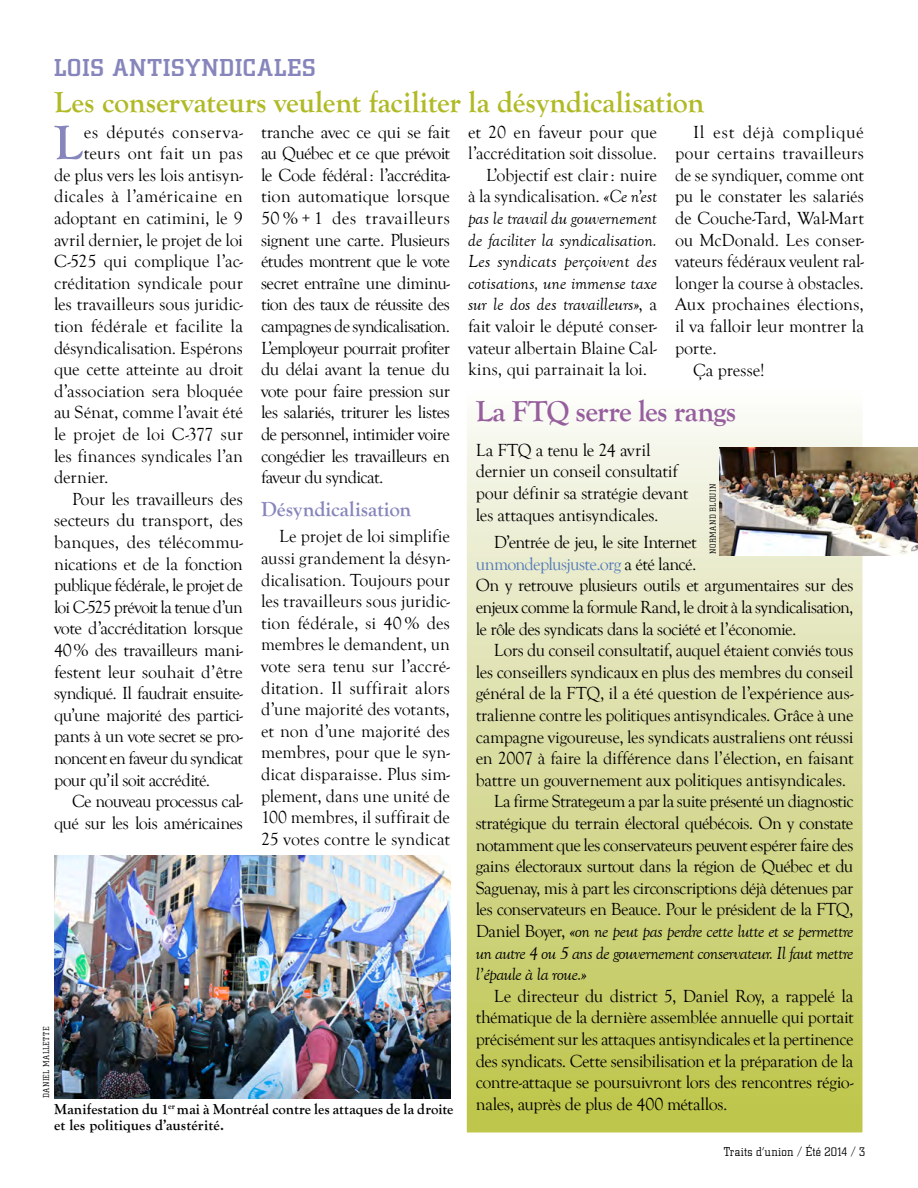
<style>
.page{position:relative;width:918px;height:1188px;background:#fff}
.page>*{position:absolute;margin:0;border:0;box-sizing:border-box;transform-origin:0 0}
.t1{font:700 50.1px "Goudy Old Style T";color:#8786bc}
.t2{font:700 30px "Goudy Old Style T";color:#b0ba25}
.t3{font:700 30px "Goudy Old Style T";letter-spacing:-.015em;color:#965e9d}
.t4{font:500 25.5px "City D";letter-spacing:.015em;color:#8786bc;scale:1.1 1}
.t5{font:700 21px "Goudy Old Style T";letter-spacing:.005em;color:#8786bc}
.t6{font:18px/21.6px "Goudy Old Style T";letter-spacing:-.015em;color:#000;text-align:justify}
.t7{font:18px/21.6px "Goudy Old Style T";letter-spacing:-.035em;color:#000}
.t8{font:italic 18px "Goudy Old Style T";letter-spacing:-.015em;color:#000}
.t9{font:18px "Goudy Old Style T";letter-spacing:.005em;color:#000}
.t10{font:18px "Goudy Old Style T";letter-spacing:-.045em;color:#000}
.t11{font:18px "Goudy Old Style T";letter-spacing:-.04em;color:#000}
.t12{font:18px "Goudy Old Style T";letter-spacing:.02em;color:#000}
.t13{font:18px "Goudy Old Style T";letter-spacing:.03em;color:#000}
.t14{font:18px "Goudy Old Style T";letter-spacing:-.05em;color:#000}
.t15{font:italic 18px "Goudy Old Style T";letter-spacing:.01em;color:#000}
.t16{font:18px "Goudy Old Style T";letter-spacing:.025em;color:#000}
.t17{font:italic 18px "Goudy Old Style T";letter-spacing:-.035em;color:#000}
.t18{font:700 15px/16.5px "Goudy Old Style T";letter-spacing:.01em;color:#000}
.t19{font:13.5px "City D Ligh";letter-spacing:.02em;color:#000}
.t20{font:9px "City D Ligh";letter-spacing:.045em;color:#000}
.s1{font-style:italic}
.s2{font-style:normal}
.s3{color:#5279bc}
</style>
<div class="page">
<div style="left:466px;top:384px;width:397px;height:749px;background:linear-gradient(to bottom,#fafafa,#bbc248)"></div>
<div style="left:465px;top:383px;width:399px;height:751px;border:2px solid #fff"></div>
<img style="left:719px;top:448px;width:199px;height:108px">
<img style="left:55px;top:855px;width:396px;height:243px">
<h3 class="t4" style="left:54px;top:54px;width:239px">LOIS ANTISYNDICALES</h3>
<h2 class="t2" style="left:54px;top:85px;width:652px">Les conservateurs veulent faciliter la désyndicalisation</h2>
<h1 class="t1" style="left:54px;top:115px;width:30px">L</h1>
<p class="t13" style="left:84px;top:122px;width:161px">es députés conserva-</p>
<p class="t12" style="left:84px;top:143px;width:161px">teurs ont fait un pas</p>
<p class="t6" style="left:54px;top:165px;width:191px">de plus vers les lois antisyn-</p>
<p class="t16" style="left:54px;top:187px;width:191px">dicales à l’américaine en</p>
<p class="t6" style="left:54px;top:208px;width:190px">adoptant en catimini, le 9</p>
<p class="t6" style="left:54px;top:229px;width:191px">avril dernier, le projet de loi</p>
<p class="t6" style="left:54px;top:251px;width:191px">C-525 qui complique l’ac-</p>
<p class="t6" style="left:54px;top:273px;width:191px">créditation syndicale pour</p>
<p class="t6" style="left:54px;top:294px;width:191px">les travailleurs sous juridic-</p>
<p class="t9" style="left:54px;top:316px;width:191px">tion fédérale et facilite la</p>
<p class="t6" style="left:54px;top:337px;width:191px">désyndicalisation. Espérons</p>
<p class="t6" style="left:54px;top:359px;width:190px">que cette atteinte au droit</p>
<p class="t6" style="left:54px;top:381px;width:190px">d’association sera bloquée</p>
<p class="t6" style="left:54px;top:402px;width:190px">au Sénat, comme l’avait été</p>
<p class="t6" style="left:54px;top:424px;width:190px">le projet de loi C-377 sur</p>
<p class="t9" style="left:54px;top:446px;width:190px">les finances syndicales l’an</p>
<p class="t6" style="left:54px;top:467px;width:56px">dernier.</p>
<p class="t6" style="left:72px;top:489px;width:172px">Pour les travailleurs des</p>
<p class="t6" style="left:54px;top:510px;width:191px">secteurs du transport, des</p>
<p class="t9" style="left:54px;top:532px;width:191px">banques, des télécommu-</p>
<p class="t6" style="left:54px;top:553px;width:190px">nications et de la fonction</p>
<p class="t10" style="left:54px;top:575px;width:190px">publique fédérale, le projet de</p>
<p class="t14" style="left:54px;top:597px;width:190px">loi C-525 prévoit la tenue d’un</p>
<p class="t7" style="left:54px;top:618px;width:190px">vote d’accréditation lorsque</p>
<p class="t6" style="left:54px;top:640px;width:190px">40% des travailleurs mani-</p>
<p class="t6" style="left:54px;top:661px;width:190px">festent leur souhait d’être</p>
<p class="t7" style="left:54px;top:683px;width:191px">syndiqué. Il faudrait ensuite-</p>
<p class="t6" style="left:54px;top:705px;width:191px">qu’une majorité des partici-</p>
<p class="t7" style="left:54px;top:726px;width:191px">pants à un vote secret se pro-</p>
<p class="t10" style="left:54px;top:748px;width:190px">noncent en faveur du syndicat</p>
<p class="t7" style="left:54px;top:769px;width:158px">pour qu’il soit accrédité.</p>
<p class="t6" style="left:72px;top:791px;width:173px">Ce nouveau processus cal-</p>
<p class="t6" style="left:54px;top:813px;width:191px">qué sur les lois américaines</p>
<p class="t6" style="left:261px;top:121px;width:191px">tranche avec ce qui se fait au Québec et ce que prévoit le Code fédéral: l’accrédita&shy;tion automatique lorsque 50 % + 1 des travailleurs signent une carte. Plusieurs études montrent que le vote secret entraîne une diminu&shy;tion des taux de réussite des campagnes de syndicalisation.<br>L’employeur pourrait profiter du délai avant la tenue du vote pour faire pression sur les salariés, triturer les listes de personnel, intimider voire congédier les travailleurs en faveur du syndicat.</p>
<p class="t5" style="left:261px;top:498px;width:152px">Désyndicalisation</p>
<p class="t6" style="left:261px;top:526px;width:191px;text-indent:18px">Le projet de loi simplifie aussi grandement la désyn&shy;dicalisation. Toujours pour les travailleurs sous juridic&shy;tion fédérale, si 40 % des membres le demandent, un vote sera tenu sur l’accré&shy;ditation. Il suffirait alors d’une majorité des votants, et non d’une majorité des membres, pour que le syn&shy;dicat disparaisse. Plus sim&shy;plement, dans une unité de 100 membres, il suffirait de 25 votes contre le syndicat</p>
<p class="t20" style="left:41px;top:1098px;width:73px;rotate:-90deg">Daniel Mallette</p>
<p class="t18" style="left:54px;top:1101px;width:401px">Manifestation du 1<sup>er</sup> mai à Montréal contre les attaques de la droite et les politiques d’austérité.</p>
<p class="t6" style="left:468px;top:121px;width:191px">et 20 en faveur pour que</p>
<p class="t6" style="left:468px;top:143px;width:191px">l’accréditation soit dissolue.</p>
<p class="t6" style="left:486px;top:165px;width:172px">L’objectif est clair: nuire</p>
<p class="t6" style="left:468px;top:186px;width:190px">à la syndicalisation. <span class="s1">«Ce n’est</span></p>
<p class="t8" style="left:468px;top:208px;width:190px">pas le travail du gouvernement</p>
<p class="t8" style="left:468px;top:230px;width:191px">de faciliter la syndicalisation.</p>
<p class="t15" style="left:468px;top:252px;width:190px">Les syndicats perçoivent des</p>
<p class="t8" style="left:468px;top:273px;width:191px">cotisations, une immense taxe</p>
<p class="t8" style="left:468px;top:295px;width:190px">sur le dos des travailleurs»<span class="s2">, a</span></p>
<p class="t6" style="left:468px;top:316px;width:191px">fait valoir le député conser-</p>
<p class="t6" style="left:468px;top:337px;width:191px">vateur albertain Blaine Cal-</p>
<p class="t9" style="left:468px;top:359px;width:181px">kins, qui parrainait la loi.</p>
<p class="t13" style="left:693px;top:122px;width:173px">Il est déjà compliqué</p>
<p class="t12" style="left:675px;top:143px;width:190px">pour certains travailleurs</p>
<p class="t6" style="left:675px;top:165px;width:190px">de se syndiquer, comme ont</p>
<p class="t6" style="left:675px;top:186px;width:190px">pu le constater les salariés</p>
<p class="t6" style="left:675px;top:208px;width:190px">de Couche-Tard, Wal-Mart</p>
<p class="t6" style="left:675px;top:229px;width:191px">ou McDonald. Les conser-</p>
<p class="t6" style="left:675px;top:251px;width:191px">vateurs fédéraux veulent ral-</p>
<p class="t6" style="left:675px;top:273px;width:190px">longer la course à obstacles.</p>
<p class="t9" style="left:675px;top:295px;width:190px">Aux prochaines élections,</p>
<p class="t6" style="left:675px;top:316px;width:190px">il va falloir leur montrer la</p>
<p class="t6" style="left:675px;top:337px;width:43px">porte.</p>
<p class="t6" style="left:693px;top:360px;width:73px">Ça presse!</p>
<h2 class="t3" style="left:476px;top:394px;width:262px">La FTQ serre les rangs</h2>
<p class="t6" style="left:476px;top:440px;width:214px;text-align:left">La FTQ a tenu le 24 avril dernier un conseil consultatif pour définir sa stratégie devant les attaques antisyndicales.</p>
<p class="t7" style="left:476px;top:532px;width:379px;text-indent:18px">D’entrée de jeu, le site Internet<br><span class="s3">unmondeplusjuste.org</span> a été lancé.<br>On y retrouve plusieurs outils et argumentaires sur des enjeux comme la formule Rand, le droit à la syndicalisation, le rôle des syndicats dans la société et l’économie.</p>
<p class="t6" style="left:494px;top:640px;width:361px">Lors du conseil consultatif, auquel étaient conviés tous</p>
<p class="t6" style="left:476px;top:662px;width:379px">les conseillers syndicaux en plus des membres du conseil</p>
<p class="t6" style="left:476px;top:683px;width:379px">général de la FTQ, il a été question de l’expérience aus-</p>
<p class="t6" style="left:476px;top:705px;width:379px">tralienne contre les politiques antisyndicales. Grâce à une</p>
<p class="t6" style="left:476px;top:726px;width:379px">campagne vigoureuse, les syndicats australiens ont réussi</p>
<p class="t6" style="left:476px;top:748px;width:379px">en 2007 à faire la différence dans l’élection, en faisant</p>
<p class="t6" style="left:476px;top:770px;width:372px">battre un gouvernement aux politiques antisyndicales.</p>
<p class="t7" style="left:494px;top:791px;width:361px">La firme Strategeum a par la suite présenté un diagnostic</p>
<p class="t6" style="left:476px;top:813px;width:379px">stratégique du terrain électoral québécois. On y constate</p>
<p class="t7" style="left:476px;top:834px;width:379px">notamment que les conservateurs peuvent espérer faire des</p>
<p class="t7" style="left:476px;top:856px;width:379px">gains électoraux surtout dans la région de Québec et du</p>
<p class="t7" style="left:476px;top:878px;width:379px">Saguenay, mis à part les circonscriptions déjà détenues par</p>
<p class="t11" style="left:476px;top:900px;width:379px">les conservateurs en Beauce. Pour le président de la FTQ,</p>
<p class="t8" style="left:476px;top:921px;width:379px"><span class="s2">Daniel Boyer,</span> «on ne peut pas perdre cette lutte et se permettre</p>
<p class="t8" style="left:476px;top:943px;width:379px">un autre 4 ou 5 ans de gouvernement conservateur. Il faut mettre</p>
<p class="t17" style="left:476px;top:965px;width:112px">l’épaule à la roue.»</p>
<p class="t6" style="left:476px;top:986px;width:379px;text-indent:18px">Le directeur du district 5, Daniel Roy, a rappelé la thématique de la dernière assemblée annuelle qui portait précisément sur les attaques antisyndicales et la pertinence des syndicats. Cette sensibilisation et la préparation de la contre-attaque se poursuivront lors des rencontres régio&shy;nales, auprès de plus de 400 métallos.</p>
<p class="t20" style="left:708px;top:554px;width:70px;rotate:-90deg">Normand Blouin</p>
<p class="t19" style="left:724px;top:1145px;width:143px">Traits d’union / Été 2014 / 3</p>
</div>
